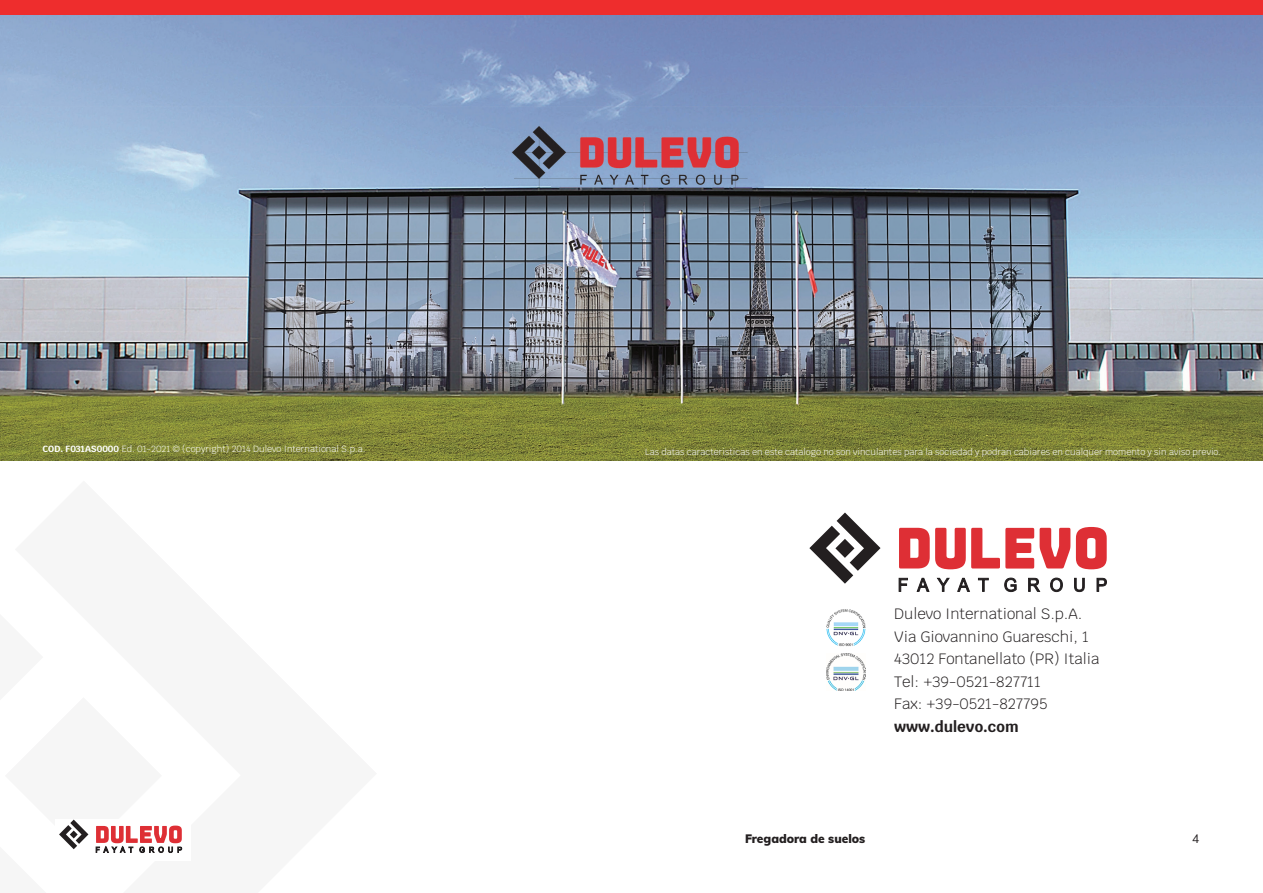
<style>
.page{position:relative;width:1263px;height:893px;background:#fff}
.page>*{position:absolute;margin:0;border:0;box-sizing:border-box;transform-origin:0 0}
.t1{font:300 15px "Krub";color:#231f20}
.t2{font:700 15px "Krub";color:#231f20}
.t3{font:900 12px "Muli";color:#231f20}
.t4{font:12px "Muli";color:#231f20}
.t5{font:300 9px "Krub";color:#fff}
.s1{font-weight:700}
.s2{font-family:"Muli";font-weight:200}
</style>
<div class="page">
<img style="left:0;top:15px;width:1263px;height:446px">
<svg style="left:809px;top:512px;width:71px;height:72px"></svg>
<svg style="left:1076px;top:527px;width:31px;height:42px"></svg>
<svg style="left:899px;top:528px;width:171px;height:41px"></svg>
<svg style="left:899px;top:578px;width:9px;height:13px"></svg>
<svg style="left:917px;top:578px;width:12px;height:14px"></svg>
<svg style="left:937px;top:578px;width:12px;height:13px"></svg>
<svg style="left:957px;top:578px;width:13px;height:14px"></svg>
<svg style="left:978px;top:578px;width:10px;height:13px"></svg>
<svg style="left:1004px;top:578px;width:12px;height:14px"></svg>
<svg style="left:1028px;top:578px;width:12px;height:14px"></svg>
<svg style="left:1050px;top:578px;width:12px;height:14px"></svg>
<svg style="left:1074px;top:578px;width:10px;height:14px"></svg>
<svg style="left:1097px;top:578px;width:10px;height:13px"></svg>
<img style="left:826px;top:653px;width:40px;height:37px">
<img style="left:826px;top:609px;width:40px;height:38px">
<svg style="left:59px;top:819px;width:123px;height:34px"></svg>
<div style="left:0;top:0;width:1263px;height:15px;background:#ee2d2d"></div>
<p class="t5" style="left:43px;top:441px;width:325px"><span class="s1">COD. F031AS0000</span> Ed. 01-2021 © (copyright) 2014 Dulevo International S.p.a.</p>
<p class="t5" style="left:645px;top:444px;width:577px">Las datas caracteristicas en este catalogo no son vinculantes para la sociedad y podran cabiares en cualquer momento y sin aviso previo<span class="s2">.</span></p>
<p class="t1" style="left:894px;top:601px;width:190px">Dulevo International S.p.A.</p>
<p class="t1" style="left:894px;top:624px;width:196px">Via Giovannino Guareschi, 1</p>
<p class="t1" style="left:894px;top:646px;width:207px">43012 Fontanellato (PR) Italia</p>
<p class="t1" style="left:894px;top:669px;width:148px">Tel: +39-0521-827711</p>
<p class="t1" style="left:894px;top:691px;width:155px">Fax: +39-0521-827795</p>
<p class="t2" style="left:894px;top:718px;width:126px">www.dulevo.com</p>
<h2 class="t3" style="left:745px;top:830px;width:122px">Fregadora de suelos</h2>
<h2 class="t4" style="left:1192px;top:830px;width:9px">4</h2>
</div>
